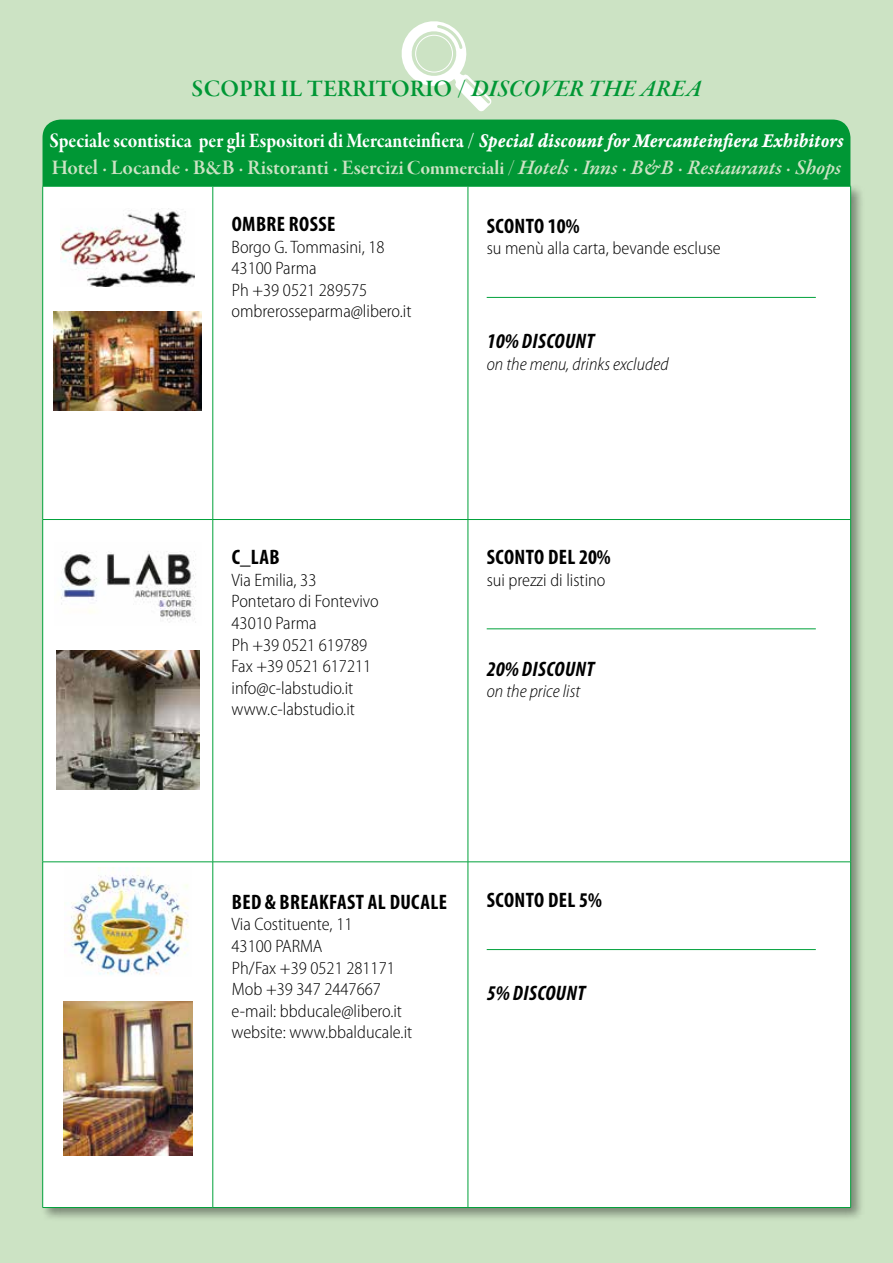
<style>
.page{position:relative;width:893px;height:1263px;background:#cce3c4}
.page>*{position:absolute;margin:0;border:0;box-sizing:border-box;transform-origin:0 0}
.t1{font:24px "Garamond Premr Pro Smbd Subh";letter-spacing:.01em;color:#009735}
.t2{font:21px "Garamond Premr Pro Bd Subh";color:#fff;scale:.9 1}
.t3{font:21px "Garamond Premr Pro Smbd Subh";color:#cce3c4}
.t4{font:700 condensed 21px "Myriad Pro";letter-spacing:.02em;color:#000}
.t5{font:italic 700 condensed 21px "Myriad Pro";letter-spacing:.02em;color:#000}
.t6{font:300 semi-condensed 18px/21.6px "Myriad Pro";color:#000}
.t7{font:italic 300 semi-condensed 18px "Myriad Pro";color:#000}
.s1{font-family:"Garamond Premr Pro Smbd It Subh"}
.s2{font-family:"Garamond Premr Pro Bd It Capt"}
.s3{font-family:"Garamond Premr Pro Bd Disp"}
.s4{font-family:"Garamond Premr Pro";font-weight:600;font-style:italic}
</style>
<div class="page">
<div style="left:43px;top:120px;width:807px;height:64px;background:#009735"></div>
<svg style="left:401px;top:21px;width:91px;height:91px"></svg>
<div style="left:40px;top:184px;width:825px;height:1037px;background:#000;opacity:.4"></div>
<div style="left:43px;top:187px;width:807px;height:1020px;background:#fff"></div>
<hr style="left:42px;top:186px;width:1px;height:333px;background:#00a13a">
<hr style="left:43px;top:186px;width:170px;height:1px;background:#00a13a">
<hr style="left:213px;top:186px;width:1px;height:333px;background:#00a13a">
<hr style="left:213px;top:186px;width:255px;height:1px;background:#00a13a">
<hr style="left:468px;top:186px;width:1px;height:333px;background:#00a13a">
<hr style="left:468px;top:186px;width:383px;height:1px;background:#00a13a">
<hr style="left:850px;top:186px;width:1px;height:333px;background:#00a13a">
<hr style="left:42px;top:520px;width:1px;height:342px;background:#00a13a">
<hr style="left:43px;top:519px;width:170px;height:1px;background:#00a13a">
<hr style="left:213px;top:520px;width:1px;height:342px;background:#00a13a">
<hr style="left:213px;top:519px;width:255px;height:1px;background:#00a13a">
<hr style="left:468px;top:520px;width:1px;height:342px;background:#00a13a">
<hr style="left:468px;top:519px;width:383px;height:1px;background:#00a13a">
<hr style="left:850px;top:520px;width:1px;height:342px;background:#00a13a">
<hr style="left:42px;top:862px;width:1px;height:345px;background:#00a13a">
<hr style="left:43px;top:861px;width:170px;height:1px;background:#00a13a">
<hr style="left:43px;top:1207px;width:170px;height:1px;background:#00a13a">
<hr style="left:213px;top:862px;width:1px;height:345px;background:#00a13a">
<hr style="left:213px;top:861px;width:255px;height:1px;background:#00a13a">
<hr style="left:213px;top:1207px;width:255px;height:1px;background:#00a13a">
<hr style="left:468px;top:862px;width:1px;height:345px;background:#00a13a">
<hr style="left:468px;top:861px;width:383px;height:1px;background:#00a13a">
<hr style="left:850px;top:862px;width:1px;height:345px;background:#00a13a">
<hr style="left:468px;top:1207px;width:383px;height:1px;background:#00a13a">
<img style="left:61px;top:209px;width:134px;height:78px">
<img style="left:54px;top:312px;width:148px;height:99px">
<hr style="left:487px;top:297px;width:329px;height:1px;background:#00a13a">
<img style="left:54px;top:542px;width:147px;height:83px">
<img style="left:57px;top:651px;width:143px;height:139px">
<hr style="left:487px;top:629px;width:329px;height:1px;background:#00a13a">
<img style="left:64px;top:868px;width:127px;height:108px">
<img style="left:63px;top:1002px;width:129px;height:153px">
<hr style="left:487px;top:949px;width:329px;height:1px;background:#00a13a">
<h1 class="t1" style="left:192px;top:75px;width:511px">Scopri il territorio / <span class="s1">DISCOVER THE AREA</span></h1>
<p class="t2" style="left:49px;top:128px;width:884px">Speciale scontistica per gli Espositori di Mercanteinfiera / <span class="s2">Special discount for Mercanteinfiera Exhibitors</span></p>
<p class="t3" style="left:52px;top:155px;width:791px">Hotel . Locande . B&amp;B . Ristoranti . Esercizi <span class="s3">Commerciali /</span> <span class="s4">Hotels</span> . <span class="s4">inns</span> . <span class="s4">B&amp;B</span> . <span class="s4">restaurants</span> . <span class="s4">shops</span></p>
<p class="t4" style="left:232px;top:211px;width:105px">OMBRE ROSSE</p>
<p class="t6" style="left:232px;top:236px;width:181px">Borgo G. Tommasini, 18<br>43100 Parma<br>ph +39 0521 289575 ombrerosseparma@libero.it</p>
<p class="t4" style="left:487px;top:213px;width:94px">SCONTO 10%</p>
<p class="t6" style="left:487px;top:237px;width:236px">su menù alla carta, bevande escluse</p>
<p class="t5" style="left:487px;top:328px;width:109px">10% DISCOUNT</p>
<p class="t7" style="left:487px;top:353px;width:183px">on the menu, drinks excluded</p>
<p class="t4" style="left:232px;top:544px;width:30px">C_LAB</p>
<p class="t6" style="left:232px;top:569px;width:149px">Via Emilia, 33<br>Pontetaro di Fontevivo<br>43010 Parma<br>ph +39 0521 619789<br>Fax +39 0521 617211 info@c-labstudio.it www.c-labstudio.it</p>
<p class="t4" style="left:487px;top:544px;width:125px">SCONTO DEL 20%</p>
<p class="t6" style="left:487px;top:569px;width:120px">sui prezzi di listino</p>
<p class="t5" style="left:487px;top:656px;width:109px">20% DISCOUNT</p>
<p class="t7" style="left:487px;top:681px;width:95px">on the price list</p>
<p class="t4" style="left:232px;top:889px;width:69px">BED &amp; BREAKFAST</p>
<p class="t4" style="left:368px;top:889px;width:81px">AL DUCALE</p>
<p class="t6" style="left:232px;top:913px;width:182px">Via Costituente, 11<br>43100 PARMA<br>ph/fax +39 0521 281171 mob +39 347 2447667 e-mail: bbducale@libero.it website: www.bbalducale.it</p>
<p class="t4" style="left:487px;top:886px;width:116px">SCONTO DEL 5%</p>
<p class="t5" style="left:487px;top:980px;width:100px">5% DISCOUNT</p>
</div>
